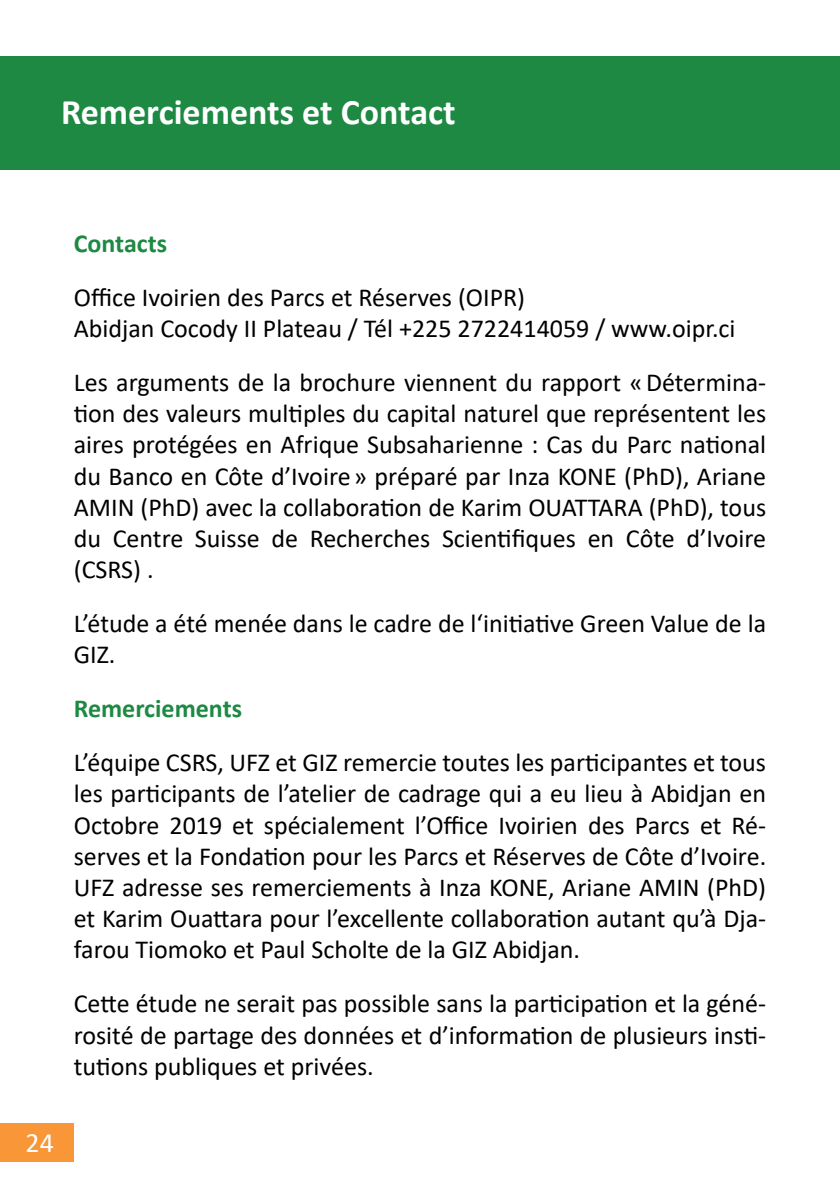
<style>
.page{position:relative;width:840px;height:1191px;background:#fff}
.page>*{position:absolute;margin:0;border:0;box-sizing:border-box;transform-origin:0 0}
.t1{font:700 36px "Calibri";color:#fff}
.t2{font:28px "Calibri";color:#fff}
.t3{font:26px/31.2px "Calibri";color:#000;text-align:justify}
.t4{font:700 26px "Calibri";color:#1e8943}
</style>
<div class="page">
<div style="left:0;top:1123px;width:74px;height:38px;background:#f89638"></div>
<div style="left:0;top:57px;width:839px;height:113px;background:#1e8943"></div>
<h1 class="t1" style="left:61px;top:87px;width:396px">Remerciements et Contact</h1>
<p class="t4" style="left:74px;top:225px;width:95px">Contacts</p>
<p class="t3" style="left:74px;top:281px;width:663px">Office Ivoirien des Parcs et Réserves (OIPR)<br>Abidjan Cocody II Plateau / Tél +225 2722414059 / www.oipr.ci</p>
<p class="t3" style="left:74px;top:366px;width:693px">Les arguments de la brochure viennent du rapport « Détermina&shy;tion des valeurs multiples du capital naturel que représentent les aires protégées en Afrique Subsaharienne : Cas du Parc national du Banco en Côte d’Ivoire » préparé par Inza KONE (PhD), Ariane AMIN (PhD) avec la collaboration de Karim OUATTARA (PhD), tous du Centre Suisse de Recherches Scientifiques en Côte d’Ivoire (CSRS) .</p>
<p class="t3" style="left:74px;top:607px;width:693px">L’étude a été menée dans le cadre de l‘initiative Green Value de la<br>GIZ.</p>
<p class="t4" style="left:74px;top:690px;width:170px">Remerciements</p>
<p class="t3" style="left:74px;top:746px;width:693px">L’équipe CSRS, UFZ et GIZ remercie toutes les participantes et tous les participants de l’atelier de cadrage qui a eu lieu à Abidjan en Octobre 2019 et spécialement l’Office Ivoirien des Parcs et Ré&shy;serves et la Fondation pour les Parcs et Réserves de Côte d’Ivoire.<br>UFZ adresse ses remerciements à Inza KONE, Ariane AMIN (PhD) et Karim Ouattara pour l’excellente collaboration autant qu’à Dja&shy;farou Tiomoko et Paul Scholte de la GIZ Abidjan.</p>
<p class="t3" style="left:74px;top:987px;width:693px">Cette étude ne serait pas possible sans la participation et la géné&shy;rosité de partage des données et d’information de plusieurs insti&shy;tutions publiques et privées.</p>
<p class="t2" style="left:25px;top:1123px;width:30px">24</p>
</div>
